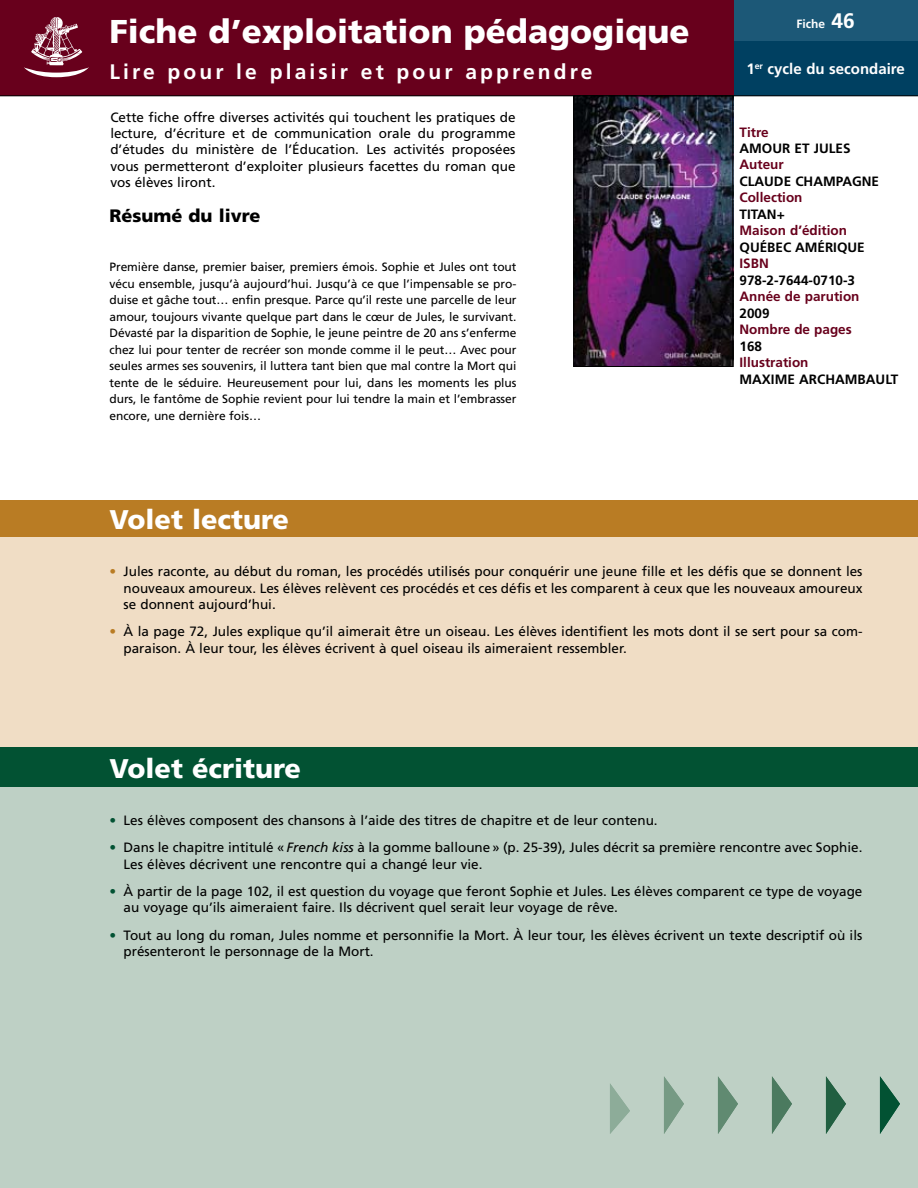
<style>
.page{position:relative;width:918px;height:1188px;background:#fff}
.page>*{position:absolute;margin:0;border:0;box-sizing:border-box;transform-origin:0 0}
.t1{font:900 33px "Frutiger";color:#fff}
.t2{font:900 27px "Frutiger";color:#fff}
.t3{font:700 21px "Frutiger";letter-spacing:.15em;color:#fff}
.t4{font:900 18px "Frutiger";color:#000}
.t5{font:700 15px "Frutiger";color:#fff}
.t6{font:13.5px/16.5px "Frutiger";color:#000}
.t7{font:700 13.5px "Frutiger";color:#000}
.t8{font:700 13.5px "Frutiger";color:#68001c}
.t9{font:12px/16.5px "Frutiger";letter-spacing:-.005em;color:#000;text-align:justify}
.t10{font:700 12px "Frutiger";color:#fff}
.s1{font-size:21px}
.s2{color:#b97c24}
.s3{color:#025233}
.s4{font-style:italic}
</style>
<div class="page">
<div style="left:729px;top:12px;width:189px;height:84px;background:#004061"></div>
<div style="left:729px;top:0;width:189px;height:40px;background:#1c5877"></div>
<div style="left:0;top:0;width:733px;height:96px;background:#68001c"></div>
<svg style="left:24px;top:17px;width:65px;height:60px"></svg>
<div style="left:0;top:758px;width:918px;height:430px;background:#bed0c5"></div>
<div style="left:0;top:501px;width:918px;height:267px;background:#f0ddc5"></div>
<img style="left:575px;top:98px;width:156px;height:267px">
<div style="left:573px;top:96px;width:160px;height:271px;border:1px solid #000"></div>
<hr style="left:0;top:96px;width:918px;height:1px;background:#000">
<div style="left:0;top:500px;width:918px;height:37px;background:#b97c24"></div>
<div style="left:0;top:747px;width:918px;height:40px;background:#025233"></div>
<svg style="left:610px;top:1083px;width:20px;height:51px"></svg>
<svg style="left:664px;top:1076px;width:20px;height:58px"></svg>
<svg style="left:718px;top:1076px;width:20px;height:58px"></svg>
<svg style="left:772px;top:1076px;width:20px;height:58px"></svg>
<svg style="left:826px;top:1076px;width:20px;height:58px"></svg>
<svg style="left:880px;top:1076px;width:20px;height:58px"></svg>
<h1 class="t1" style="left:110px;top:11px;width:582px">Fiche d’exploitation pédagogique</h1>
<h3 class="t3" style="left:110px;top:59px;width:485px">Lire pour le plaisir et pour apprendre</h3>
<p class="t6" style="left:110px;top:108px;width:407px;text-align:justify">Cette fiche offre diverses activités qui touchent les pratiques de lecture, d’écriture et de communication orale du programme d’études du ministère de l’Éducation. Les activités proposées vous permetteront d’exploiter plusieurs facettes du roman que vos élèves liront.</p>
<h3 class="t4" style="left:110px;top:205px;width:152px">Résumé du livre</h3>
<p class="t9" style="left:110px;top:259px;width:409px">Première danse, premier baiser, premiers émois. Sophie et Jules ont tout vécu ensemble, jusqu’à aujourd’hui. Jusqu’à ce que l’impensable se pro&shy;duise et gâche tout… enfin presque. Parce qu’il reste une parcelle de leur amour, toujours vivante quelque part dans le cœur de Jules, le survivant.<br>Dévasté par la disparition de Sophie, le jeune peintre de 20 ans s’enferme chez lui pour tenter de recréer son monde comme il le peut… Avec pour seules armes ses souvenirs, il luttera tant bien que mal contre la Mort qui tente de le séduire. Heureusement pour lui, dans les moments les plus durs, le fantôme de Sophie revient pour lui tendre la main et l’embrasser encore, une dernière fois…</p>
<p class="t10" style="left:796px;top:17px;width:60px">Fiche <span class="s1">46</span></p>
<p class="t5" style="left:746px;top:60px;width:160px">1<sup>er</sup> cycle du secondaire</p>
<p class="t8" style="left:740px;top:124px;width:31px">Titre</p>
<p class="t7" style="left:740px;top:140px;width:113px">Amour et Jules</p>
<p class="t8" style="left:740px;top:157px;width:46px">Auteur</p>
<p class="t7" style="left:740px;top:173px;width:141px">Claude Champagne</p>
<p class="t8" style="left:740px;top:190px;width:65px">Collection</p>
<p class="t7" style="left:740px;top:206px;width:47px">Titan+</p>
<p class="t8" style="left:740px;top:223px;width:109px">Maison d’édition</p>
<p class="t7" style="left:740px;top:239px;width:117px">QUÉBEC AM ÉRIQUE</p>
<p class="t8" style="left:740px;top:256px;width:29px">ISBN</p>
<p class="t7" style="left:740px;top:272px;width:117px">978-2-7644-0710-3</p>
<p class="t8" style="left:740px;top:289px;width:122px">Année de parution</p>
<p class="t7" style="left:740px;top:305px;width:32px">2009</p>
<p class="t8" style="left:740px;top:322px;width:114px">Nombre de pages</p>
<p class="t7" style="left:740px;top:338px;width:24px">168</p>
<p class="t8" style="left:740px;top:355px;width:71px">Illustration</p>
<p class="t7" style="left:740px;top:371px;width:153px">Maxime Archambault</p>
<h2 class="t2" style="left:110px;top:503px;width:181px">Volet lecture</h2>
<p class="t6" style="left:124px;top:563px;width:741px;text-align:justify;text-indent:-14px"><span class="s2">•</span> Jules raconte, au début du roman, les procédés utilisés pour conquérir une jeune fille et les défis que se donnent les nouveaux amoureux. Les élèves relèvent ces procédés et ces défis et les comparent à ceux que les nouveaux amoureux se donnent aujourd’hui.</p>
<p class="t6" style="left:124px;top:623px;width:741px;text-indent:-14px"><span class="s2">•</span> À la page 72, Jules explique qu’il aimerait être un oiseau. Les élèves identifient les mots dont il se sert pour sa com&shy;paraison. À leur tour, les élèves écrivent à quel oiseau ils aimeraient ressembler.</p>
<h2 class="t2" style="left:110px;top:753px;width:193px">Volet écriture</h2>
<p class="t6" style="left:110px;top:812px;width:550px"><span class="s3">•</span> Les élèves composent des chansons à l’aide des titres de chapitre et de leur contenu.</p>
<p class="t6" style="left:124px;top:839px;width:740px;text-indent:-14px"><span class="s3">•</span> Dans le chapitre intitulé «<span class="s4">French kiss</span> à la gomme balloune» (p. 25-39), Jules décrit sa première rencontre avec Sophie.<br>Les élèves décrivent une rencontre qui a changé leur vie.</p>
<p class="t6" style="left:124px;top:883px;width:740px;text-indent:-14px"><span class="s3">•</span> À partir de la page 102, il est question du voyage que feront Sophie et Jules. Les élèves comparent ce type de voyage au voyage qu’ils aimeraient faire. Ils décrivent quel serait leur voyage de rêve.</p>
<p class="t6" style="left:124px;top:927px;width:740px;text-indent:-14px"><span class="s3">•</span> Tout au long du roman, Jules nomme et personnifie la Mort. À leur tour, les élèves écrivent un texte descriptif où ils présenteront le personnage de la Mort.</p>
</div>
